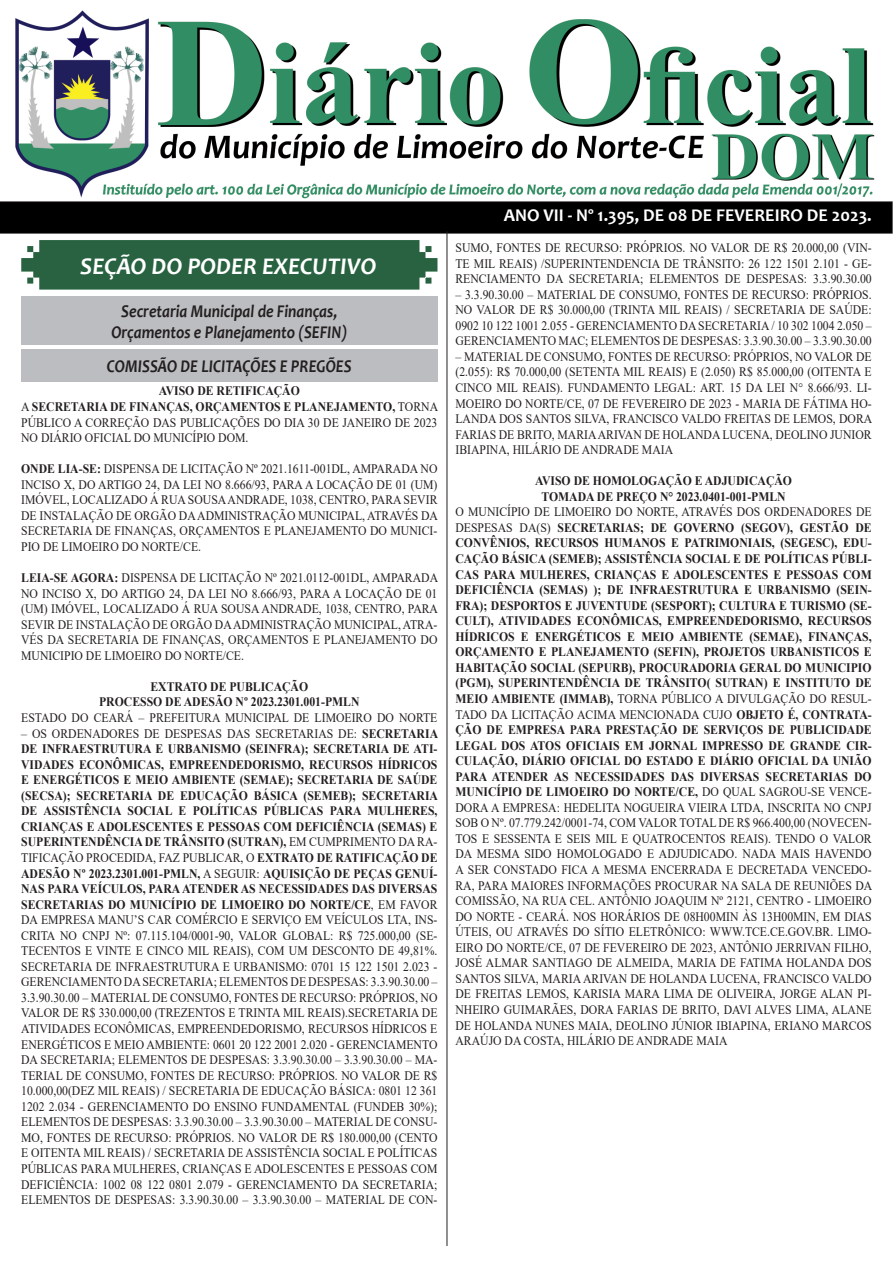
<style>
.page{position:relative;width:893px;height:1263px;background:#fff}
.page>*{position:absolute;margin:0;border:0;box-sizing:border-box;transform-origin:0 0}
.t1{font:italic 700 24px "Candara";color:#fff}
.t2{font:italic 700 18px "Candara";color:#231f20;scale:.87 1}
.t3{font:700 18px "Candara";color:#fff}
.t4{font:12.9px/15.6px "Times New Roman";color:#231f20;text-align:justify;scale:.9 1}
.t5{font:700 12.9px "Times New Roman";color:#231f20;scale:.9 1}
.s1{font-weight:700}
</style>
<div class="page">
<img style="left:0;top:10px;width:893px;height:224px">
<svg style="left:21px;top:240px;width:416px;height:50px;background:#346a4a"></svg>
<hr style="left:447px;top:231px;width:1px;height:1015px;background:#231f20">
<div style="left:21px;top:349px;width:416px;height:32px;background:#bcbdc0"></div>
<div style="left:21px;top:296px;width:416px;height:49px;background:#bcbdc0"></div>
<p class="t1" style="left:80px;top:251px;width:298px">SEÇÃO DO PODER EXECUTIVO</p>
<p class="t2" style="left:121px;top:299px;width:250px">Secretaria Municipal de Finanças,</p>
<p class="t2" style="left:111px;top:321px;width:273px">Orçamentos e Planejamento (SEFIN)</p>
<p class="t2" style="left:107px;top:354px;width:283px">COMISSÃO DE LICITAÇÕES E PREGÕES</p>
<p class="t5" style="left:159px;top:382px;width:158px">AVISO DE RETIFICAÇÃO</p>
<p class="t4" style="left:21px;top:398px;width:465px">A <span class="s1">SECRETARIA DE FINANÇAS, ORÇAMENTOS E PLANEJAMENTO,</span> TORNA PÚBLICO A CORREÇÃO DAS PUBLICAÇÕES DO DIA 30 DE JANEIRO DE 2023<br>NO DIÁRIO OFICIAL DO MUNICÍPIO DOM.</p>
<p class="t4" style="left:21px;top:461px;width:465px"><span class="s1">ONDE LIA-SE:</span> DISPENSA DE LICITAÇÃO Nº 2021.1611-001DL, AMPARADA NO INCISO X, DO ARTIGO 24, DA LEI NO 8.666/93, PARA A LOCAÇÃO DE 01 (UM)<br>IMÓVEL, LOCALIZADO Á RUA SOUSA ANDRADE, 1038, CENTRO, PARA SEVIR DE INSTALAÇÃO DE ORGÃO DA ADMINISTRAÇÃO MUNICIPAL, ATRAVÉS DA SECRETARIA DE FINANÇAS, ORÇAMENTOS E PLANEJAMENTO DO MUNICI-PIO DE LIMOEIRO DO NORTE/CE.</p>
<p class="t4" style="left:21px;top:569px;width:465px"><span class="s1">LEIA-SE AGORA:</span> DISPENSA DE LICITAÇÃO Nº 2021.0112-001DL, AMPARADA NO INCISO X, DO ARTIGO 24, DA LEI NO 8.666/93, PARA A LOCAÇÃO DE 01 (UM) IMÓVEL, LOCALIZADO Á RUA SOUSA ANDRADE, 1038, CENTRO, PARA SEVIR DE INSTALAÇÃO DE ORGÃO DA ADMINISTRAÇÃO MUNICIPAL, ATRA-VÉS DA SECRETARIA DE FINANÇAS, ORÇAMENTOS E PLANEJAMENTO DO MUNICIPIO DE LIMOEIRO DO NORTE/CE.</p>
<p class="t5" style="left:150px;top:677px;width:177px">EXTRATO DE PUBLICAÇÃO</p>
<p class="t5" style="left:99px;top:693px;width:291px">PROCESSO DE ADESÃO Nº 2023.2301.001-PMLN</p>
<p class="t4" style="left:21px;top:709px;width:464px">ESTADO DO CEARÁ – PREFEITURA MUNICIPAL DE LIMOEIRO DO NORTE</p>
<p class="t4" style="left:21px;top:725px;width:465px">– OS ORDENADORES DE DESPESAS DAS SECRETARIAS DE: <span class="s1">SECRETARIA DE INFRAESTRUTURA E URBANISMO (SEINFRA); SECRETARIA DE ATI-VIDADES ECONÔMICAS, EMPREENDEDORISMO, RECURSOS HÍDRICOS E ENERGÉTICOS E MEIO AMBIENTE (SEMAE); SECRETARIA DE SAÚDE (SECSA); SECRETARIA DE EDUCAÇÃO BÁSICA (SEMEB); SECRETARIA DE ASSISTÊNCIA SOCIAL E POLÍTICAS PÚBLICAS PARA MULHERES, CRIANÇAS E ADOLESCENTES E PESSOAS COM DEFICIÊNCIA (SEMAS) E SUPERINTENDÊNCIA DE TRÂNSITO (SUTRAN),</span> EM CUMPRIMENTO DA RA-TIFICAÇÃO PROCEDIDA, FAZ PUBLICAR, O <span class="s1">EXTRATO DE RATIFICAÇÃO DE ADESÃO Nº 2023.2301.001-PMLN,</span> A SEGUIR: <span class="s1">AQUISIÇÃO DE PEÇAS GENUÍ-NAS PARA VEÍCULOS, PARA ATENDER AS NECESSIDADES DAS DIVERSAS SECRETARIAS DO MUNICÍPIO DE LIMOEIRO DO NORTE/CE</span>, EM FAVOR DA EMPRESA MANU’S CAR COMÉRCIO E SERVIÇO EM VEÍCULOS LTA, INS-CRITA NO CNPJ Nº: 07.115.104/0001-90, VALOR GLOBAL: R$ 725.000,00 (SE-TECENTOS E VINTE E CINCO MIL REAIS), COM UM DESCONTO DE 49,81%.<br>SECRETARIA DE INFRAESTRUTURA E URBANISMO: 0701 15 122 1501 2.023 - GERENCIAMENTO DA SECRETARIA; ELEMENTOS DE DESPESAS: 3.3.90.30.00 – 3.3.90.30.00 – MATERIAL DE CONSUMO, FONTES DE RECURSO: PRÓPRIOS, NO VALOR DE R$ 330.000,00 (TREZENTOS E TRINTA MIL REAIS).SECRETARIA DE ATIVIDADES ECONÔMICAS, EMPREENDEDORISMO, RECURSOS HÍDRICOS E ENERGÉTICOS E MEIO AMBIENTE: 0601 20 122 2001 2.020 - GERENCIAMENTO DA SECRETARIA; ELEMENTOS DE DESPESAS: 3.3.90.30.00 – 3.3.90.30.00 – MA-TERIAL DE CONSUMO, FONTES DE RECURSO: PRÓPRIOS. NO VALOR DE R$ 10.000,00(DEZ MIL REAIS) / SECRETARIA DE EDUCAÇÃO BÁSICA: 0801 12 361<br>1202 2.034 - GERENCIAMENTO DO ENSINO FUNDAMENTAL (FUNDEB 30%); ELEMENTOS DE DESPESAS: 3.3.90.30.00 – 3.3.90.30.00 – MATERIAL DE CONSU-MO, FONTES DE RECURSO: PRÓPRIOS. NO VALOR DE R$ 180.000,00 (CENTO E OITENTA MIL REAIS) / SECRETARIA DE ASSISTÊNCIA SOCIAL E POLÍTICAS PÚBLICAS PARA MULHERES, CRIANÇAS E ADOLESCENTES E PESSOAS COM DEFICIÊNCIA: 1002 08 122 0801 2.079 - GERENCIAMENTO DA SECRETARIA; ELEMENTOS DE DESPESAS: 3.3.90.30.00 – 3.3.90.30.00 – MATERIAL DE CON-</p>
<p class="t3" style="left:504px;top:204px;width:370px">ANO VII - Nº 1.395, DE 08 DE FEVEREIRO DE 2023.</p>
<p class="t4" style="left:455px;top:239px;width:464px">SUMO, FONTES DE RECURSO: PRÓPRIOS. NO VALOR DE R$ 20.000,00 (VIN-TE MIL REAIS) /SUPERINTENDENCIA DE TRÂNSITO: 26 122 1501 2.101 - GE-RENCIAMENTO DA SECRETARIA; ELEMENTOS DE DESPESAS: 3.3.90.30.00</p>
<p class="t4" style="left:455px;top:286px;width:464px">– 3.3.90.30.00 – MATERIAL DE CONSUMO, FONTES DE RECURSO: PRÓPRIOS.<br>NO VALOR DE R$ 30.000,00 (TRINTA MIL REAIS) / SECRETARIA DE SAÚDE:<br>0902 10 122 1001 2.055 - GERENCIAMENTO DA SECRETARIA / 10 302 1004 2.050 – GERENCIAMENTO MAC; ELEMENTOS DE DESPESAS: 3.3.90.30.00 – 3.3.90.30.00</p>
<p class="t4" style="left:455px;top:348px;width:465px">– MATERIAL DE CONSUMO, FONTES DE RECURSO: PRÓPRIOS, NO VALOR DE (2.055): R$ 70.000,00 (SETENTA MIL REAIS) E (2.050) R$ 85.000,00 (OITENTA E CINCO MIL REAIS). FUNDAMENTO LEGAL: ART. 15 DA LEI N° 8.666/93. LI-MOEIRO DO NORTE/CE, 07 DE FEVEREIRO DE 2023 - MARIA DE FÁTIMA HO-LANDA DOS SANTOS SILVA, FRANCISCO VALDO FREITAS DE LEMOS, DORA FARIAS DE BRITO, MARIA ARIVAN DE HOLANDA LUCENA, DEOLINO JUNIOR IBIAPINA, HILÁRIO DE ANDRADE MAIA</p>
<p class="t5" style="left:535px;top:472px;width:287px">AVISO DE HOMOLOGAÇÃO E ADJUDICAÇÃO</p>
<p class="t5" style="left:541px;top:487px;width:273px">TOMADA DE PREÇO N° 2023.0401-001-PMLN</p>
<p class="t4" style="left:455px;top:504px;width:465px">O MUNICÍPIO DE LIMOEIRO DO NORTE, ATRAVÉS DOS ORDENADORES DE DESPESAS DA(S) <span class="s1">SECRETARIAS; DE GOVERNO (SEGOV), GESTÃO DE CONVÊNIOS, RECURSOS HUMANOS E PATRIMONIAIS, (SEGESC), EDU-CAÇÃO BÁSICA (SEMEB); ASSISTÊNCIA SOCIAL E DE POLÍTICAS PÚBLI-CAS PARA MULHERES, CRIANÇAS E ADOLESCENTES E PESSOAS COM DEFICIÊNCIA (SEMAS) ); DE INFRAESTRUTURA E URBANISMO (SEIN-FRA); DESPORTOS E JUVENTUDE (SESPORT); CULTURA E TURISMO (SE-CULT), ATIVIDADES ECONÔMICAS, EMPREENDEDORISMO, RECURSOS HÍDRICOS E ENERGÉTICOS E MEIO AMBIENTE (SEMAE), FINANÇAS, ORÇAMENTO E PLANEJAMENTO (SEFIN), PROJETOS URBANISTICOS E HABITAÇÃO SOCIAL (SEPURB), PROCURADORIA GERAL DO MUNICIPIO (PGM), SUPERINTENDÊNCIA DE TRÂNSITO( SUTRAN) E INSTITUTO DE MEIO AMBIENTE (IMMAB),</span> TORNA PÚBLICO A DIVULGAÇÃO DO RESUL-TADO DA LICITAÇÃO ACIMA MENCIONADA CUJO <span class="s1">OBJETO É, CONTRATA-ÇÃO DE EMPRESA PARA PRESTAÇÃO DE SERVIÇOS DE PUBLICIDADE LEGAL DOS ATOS OFICIAIS EM JORNAL IMPRESSO DE GRANDE CIR-CULAÇÃO, DIÁRIO OFICIAL DO ESTADO E DIÁRIO OFICIAL DA UNIÃO PARA ATENDER AS NECESSIDADES DAS DIVERSAS SECRETARIAS DO MUNICÍPIO DE LIMOEIRO DO NORTE/CE,</span> DO QUAL SAGROU-SE VENCE-DORA A EMPRESA: HEDELITA NOGUEIRA VIEIRA LTDA, INSCRITA NO CNPJ SOB O Nº. 07.779.242/0001-74, COM VALOR TOTAL DE R$ 966.400,00 (NOVECEN-TOS E SESSENTA E SEIS MIL E QUATROCENTOS REAIS). TENDO O VALOR DA MESMA SIDO HOMOLOGADO E ADJUDICADO. NADA MAIS HAVENDO A SER CONSTADO FICA A MESMA ENCERRADA E DECRETADA VENCEDO-RA, PARA MAIORES INFORMAÇÕES PROCURAR NA SALA DE REUNIÕES DA COMISSÃO, NA RUA CEL. ANTÔNIO JOAQUIM Nº 2121, CENTRO - LIMOEIRO DO NORTE - CEARÁ. NOS HORÁRIOS DE 08H00MIN ÀS 13H00MIN, EM DIAS ÚTEIS, OU ATRAVÉS DO SÍTIO ELETRÔNICO: WWW.TCE.CE.GOV.BR. LIMO-EIRO DO NORTE/CE, 07 DE FEVEREIRO DE 2023, ANTÔNIO JERRIVAN FILHO, JOSÉ ALMAR SANTIAGO DE ALMEIDA, MARIA DE FATIMA HOLANDA DOS SANTOS SILVA, MARIA ARIVAN DE HOLANDA LUCENA, FRANCISCO VALDO DE FREITAS LEMOS, KARISIA MARA LIMA DE OLIVEIRA, JORGE ALAN PI-NHEIRO GUIMARÃES, DORA FARIAS DE BRITO, DAVI ALVES LIMA, ALANE DE HOLANDA NUNES MAIA, DEOLINO JÚNIOR IBIAPINA, ERIANO MARCOS ARAÚJO DA COSTA, HILÁRIO DE ANDRADE MAIA</p>
</div>
